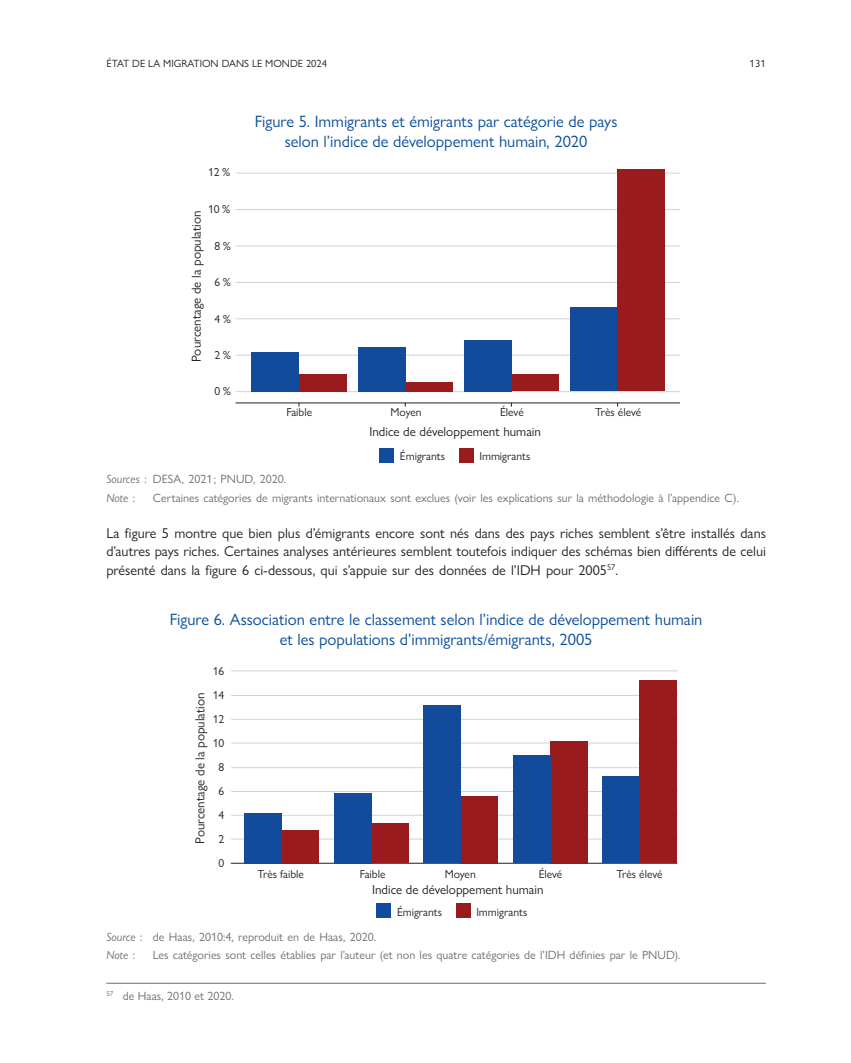
<style>
.page{position:relative;width:851px;height:1063px;background:#fff}
.page>*{position:absolute;margin:0;border:0;box-sizing:border-box;transform-origin:0 0}
.Figure_title{font:16.5px/19.8px "Gill Sans Nova";color:#074c9a;text-align:center}
.Body_text{font:14.25px/18.8px "Gill Sans Nova";color:#231f20;text-align:justify}
.t1{font:13.05px "Gill Sans Nova";color:#231f20}
.Source___Note_copy{font:12px "Gill Sans Nova";color:#6d6f71}
.Source___Note{font:12px "Gill Sans Nova";color:#6d6f71}
.Footnote{font:12px "Gill Sans Nova";color:#6d6f71}
.Source___Note_copy-2{font:italic 12px "Gill Sans Nova";color:#6d6f71}
.t2{font:11.55px "Gill Sans Nova";color:#231f20}
.t3{font:10.5px "Gill Sans Nova";color:#231f20}
.s1{font-style:italic}
.s2{font-style:normal}
</style>
<div class="page">
<hr style="left:235px;top:403px;width:445px;height:1px;background:#231f20">
<hr style="left:235px;top:391px;width:445px;height:1px;background:#d1d3d4">
<hr style="left:235px;top:355px;width:445px;height:1px;background:#d1d3d4">
<hr style="left:235px;top:318px;width:445px;height:1px;background:#d1d3d4">
<hr style="left:235px;top:282px;width:445px;height:1px;background:#d1d3d4">
<hr style="left:235px;top:246px;width:445px;height:1px;background:#d1d3d4">
<hr style="left:235px;top:209px;width:445px;height:1px;background:#d1d3d4">
<hr style="left:235px;top:173px;width:445px;height:1px;background:#d1d3d4">
<div style="left:252px;top:352px;width:47px;height:39px;background:#124a9c"></div>
<div style="left:299px;top:374px;width:47px;height:17px;background:#991b1e"></div>
<div style="left:358px;top:347px;width:47px;height:44px;background:#124a9c"></div>
<div style="left:405px;top:382px;width:47px;height:9px;background:#991b1e"></div>
<div style="left:464px;top:340px;width:47px;height:51px;background:#124a9c"></div>
<div style="left:511px;top:375px;width:47px;height:16px;background:#991b1e"></div>
<div style="left:570px;top:308px;width:47px;height:83px;background:#124a9c"></div>
<div style="left:617px;top:169px;width:47px;height:222px;background:#991b1e"></div>
<div style="left:459px;top:448px;width:14px;height:14px;background:#991b1e"></div>
<div style="left:379px;top:448px;width:15px;height:14px;background:#124a9c"></div>
<div style="left:456px;top:903px;width:14px;height:14px;background:#991b1e"></div>
<div style="left:376px;top:903px;width:15px;height:14px;background:#124a9c"></div>
<hr style="left:231px;top:839px;width:446px;height:1px;background:#d1d3d4">
<hr style="left:231px;top:815px;width:446px;height:1px;background:#d1d3d4">
<hr style="left:231px;top:791px;width:446px;height:1px;background:#d1d3d4">
<hr style="left:231px;top:767px;width:446px;height:1px;background:#d1d3d4">
<hr style="left:231px;top:743px;width:446px;height:1px;background:#d1d3d4">
<hr style="left:231px;top:719px;width:446px;height:1px;background:#d1d3d4">
<hr style="left:231px;top:695px;width:446px;height:1px;background:#d1d3d4">
<hr style="left:231px;top:671px;width:446px;height:1px;background:#d1d3d4">
<hr style="left:231px;top:863px;width:446px;height:1px;background:#231f20">
<div style="left:639px;top:681px;width:37px;height:182px;background:#991b1e"></div>
<div style="left:550px;top:741px;width:37px;height:122px;background:#991b1e"></div>
<div style="left:460px;top:796px;width:37px;height:67px;background:#991b1e"></div>
<div style="left:371px;top:823px;width:37px;height:40px;background:#991b1e"></div>
<div style="left:281px;top:830px;width:38px;height:33px;background:#991b1e"></div>
<div style="left:244px;top:813px;width:38px;height:50px;background:#124a9c"></div>
<div style="left:334px;top:793px;width:37px;height:70px;background:#124a9c"></div>
<div style="left:423px;top:705px;width:37px;height:158px;background:#124a9c"></div>
<div style="left:512px;top:755px;width:38px;height:108px;background:#124a9c"></div>
<div style="left:601px;top:777px;width:38px;height:86px;background:#124a9c"></div>
<hr style="left:106px;top:983px;width:659px;height:1px;background:#6d6f71">
<p class="t3" style="left:106px;top:57px;width:222px">ÉTAT DE LA MIGRATION DANS LE MONDE 2024</p>
<p class="t3" style="left:749px;top:57px;width:18px">131</p>
<p class="t2" style="left:208px;top:165px;width:24px">12 %</p>
<p class="t2" style="left:208px;top:202px;width:24px">10 %</p>
<p class="t1" style="left:188px;top:362px;width:153px;rotate:-90deg">Pourcentage de la population</p>
<p class="t2" style="left:214px;top:239px;width:18px">8 %</p>
<p class="t2" style="left:214px;top:275px;width:18px">6 %</p>
<p class="t2" style="left:214px;top:312px;width:18px">4 %</p>
<p class="t2" style="left:214px;top:348px;width:18px">2 %</p>
<p class="t2" style="left:214px;top:384px;width:18px">0 %</p>
<p class="Figure_title" style="left:255px;top:111px;width:364px">Figure 5. Immigrants et émigrants par catégorie de pays selon l’indice de développement humain, 2020</p>
<p class="t2" style="left:286px;top:405px;width:27px">Faible</p>
<p class="t2" style="left:500px;top:405px;width:25px">Élevé</p>
<p class="t2" style="left:595px;top:405px;width:48px">Très élevé</p>
<p class="t2" style="left:390px;top:405px;width:33px">Moyen</p>
<p class="t2" style="left:400px;top:449px;width:47px">Émigrants</p>
<p class="t2" style="left:479px;top:449px;width:52px">Immigrants</p>
<p class="t1" style="left:369px;top:423px;width:173px">Indice de développement humain</p>
<p class="Source___Note" style="left:106px;top:472px;width:181px"><span class="s1">Sources</span> : DESA, 2021; PNUD, 2020.</p>
<p class="Source___Note_copy-2" style="left:106px;top:490px;width:30px">Note <span class="s2">:</span></p>
<p class="Source___Note_copy" style="left:153px;top:490px;width:587px">Certaines catégories de migrants internationaux sont exclues (voir les explications sur la méthodologie à l’appendice C).</p>
<p class="Body_text" style="left:106px;top:523px;width:661px">La figure 5 montre que bien plus d’émigrants encore sont nés dans des pays riches semblent s’être installés dans d’autres pays riches. Certaines analyses antérieures semblent toutefois indiquer des schémas bien différents de celui présenté dans la figure 6 ci-dessous, qui s’appuie sur des données de l’IDH pour 2005<sup>57</sup>.</p>
<p class="Figure_title" style="left:170px;top:610px;width:534px">Figure 6. Association entre le classement selon l’indice de développement humain et les populations d’immigrants/émigrants, 2005</p>
<p class="t2" style="left:213px;top:664px;width:13px">16</p>
<p class="t2" style="left:213px;top:688px;width:13px">14</p>
<p class="t1" style="left:192px;top:844px;width:153px;rotate:-90deg">Pourcentage de la population</p>
<p class="t2" style="left:213px;top:712px;width:13px">12</p>
<p class="t2" style="left:213px;top:736px;width:13px">10</p>
<p class="t2" style="left:218px;top:760px;width:7px">8</p>
<p class="t2" style="left:218px;top:784px;width:7px">6</p>
<p class="t2" style="left:218px;top:808px;width:7px">4</p>
<p class="t2" style="left:218px;top:832px;width:7px">2</p>
<p class="t2" style="left:218px;top:856px;width:7px">0</p>
<p class="t2" style="left:257px;top:867px;width:48px">Très faible</p>
<p class="t2" style="left:359px;top:867px;width:27px">Faible</p>
<p class="t2" style="left:444px;top:867px;width:32px">Moyen</p>
<p class="t2" style="left:538px;top:867px;width:25px">Élevé</p>
<p class="t2" style="left:616px;top:867px;width:47px">Très élevé</p>
<p class="t1" style="left:372px;top:882px;width:173px">Indice de développement humain</p>
<p class="t2" style="left:397px;top:905px;width:47px">Émigrants</p>
<p class="t2" style="left:476px;top:905px;width:52px">Immigrants</p>
<p class="Source___Note" style="left:106px;top:930px;width:271px"><span class="s1">Source</span> : de Haas, 2010:4, reproduit en de Haas, 2020.</p>
<p class="Source___Note_copy-2" style="left:106px;top:948px;width:30px">Note <span class="s2">:</span></p>
<p class="Source___Note_copy" style="left:153px;top:948px;width:529px">Les catégories sont celles établies par l’auteur (et non les quatre catégories de l’IDH définies par le PNUD).</p>
<p class="Footnote" style="left:106px;top:989px;width:129px"><sup>57</sup> de Haas, 2010 et 2020.</p>
</div>
